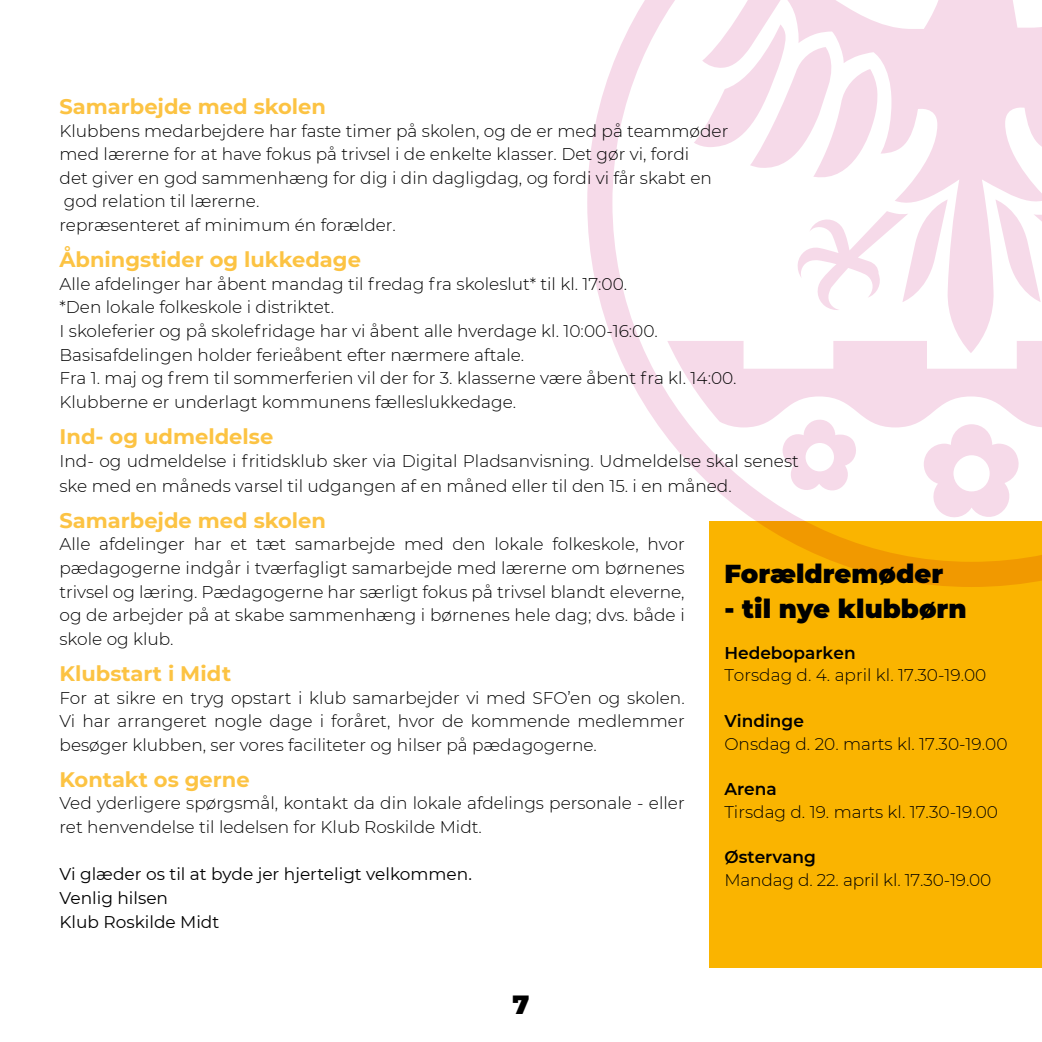
<style>
.page{position:relative;width:1042px;height:1042px;background:#fff}
.page>*{position:absolute;margin:0;border:0;box-sizing:border-box;transform-origin:0 0}
.t1{font:900 26.25px "Montserrat";color:#000}
.t2{font:900 25.9px "Montserrat";color:#000}
.t3{font:700 21px "Montserrat";color:#fcc343}
.t4{font:300 16.97px/23.6px "Montserrat";color:#000}
.t5{font:16.97px/23.6px "Montserrat";color:#000}
.t6{font:600 16.97px "Montserrat";color:#000}
</style>
<div class="page">
<svg style="left:587px;top:0;width:455px;height:521px"></svg>
<svg style="left:667px;top:341px;width:375px;height:179px"></svg>
<div style="left:709px;top:521px;width:333px;height:446px;background:#fab400"></div>
<p class="t3" style="left:60px;top:91px;width:268px">Samarbejde med skolen</p>
<p class="t4" style="left:60px;top:118px;width:670px">Klubbens medarbejdere har faste timer på skolen, og de er med på teammøder med lærerne for at have fokus på trivsel i de enkelte klasser. Det gør vi, fordi<br>det giver en god sammenhæng for dig i din dagligdag, og fordi vi får skabt en god relation til lærerne.<br>repræsenteret af minimum én forælder.</p>
<p class="t3" style="left:60px;top:244px;width:303px">Åbningstider og lukkedage</p>
<p class="t4" style="left:60px;top:271px;width:678px">Alle afdelinger har åbent mandag til fredag fra skoleslut* til kl. 17:00.<br>*Den lokale folkeskole i distriktet.<br>I skoleferier og på skolefridage har vi åbent alle hverdage kl. 10:00-16:00.<br>Basisafdelingen holder ferieåbent efter nærmere aftale.<br>Fra 1. maj og frem til sommerferien vil der for 3. klasserne være åbent fra kl. 14:00.<br>Klubberne er underlagt kommunens fælleslukkedage.</p>
<p class="t3" style="left:60px;top:421px;width:215px">Ind- og udmeldelse</p>
<p class="t4" style="left:60px;top:447px;width:741px;line-height:25.2px">Ind- og udmeldelse i fritidsklub sker via Digital Pladsanvisning. Udmeldelse skal senest ske med en måneds varsel til udgangen af en måned eller til den 15. i en måned.</p>
<p class="t3" style="left:60px;top:505px;width:268px">Samarbejde med skolen</p>
<p class="t4" style="left:60px;top:532px;width:627px;text-align:justify">Alle afdelinger har et tæt samarbejde med den lokale folkeskole, hvor pædagogerne indgår i tværfagligt samarbejde med lærerne om børnenes trivsel og læring. Pædagogerne har særligt fokus på trivsel blandt eleverne, og de arbejder på at skabe sammenhæng i børnenes hele dag; dvs. både i skole og klub.</p>
<p class="t3" style="left:60px;top:658px;width:173px">Klubstart i Midt</p>
<p class="t4" style="left:60px;top:685px;width:627px;text-align:justify">For at sikre en tryg opstart i klub samarbejder vi med SFO’en og skolen.<br>Vi har arrangeret nogle dage i foråret, hvor de kommende medlemmer besøger klubben, ser vores faciliteter og hilser på pædagogerne.</p>
<p class="t3" style="left:60px;top:764px;width:192px">Kontakt os gerne</p>
<p class="t4" style="left:60px;top:791px;width:627px">Ved yderligere spørgsmål, kontakt da din lokale afdelings personale - eller ret henvendelse til ledelsen for Klub Roskilde Midt.</p>
<p class="t5" style="left:60px;top:862px;width:414px">Vi glæder os til at byde jer hjerteligt velkommen.<br>Venlig hilsen<br>Klub Roskilde Midt</p>
<h2 class="t2" style="left:724px;top:554px;width:220px">Forældremøder</h2>
<h2 class="t2" style="left:724px;top:589px;width:244px">- til nye klubbørn</h2>
<p class="t6" style="left:724px;top:640px;width:133px">Hedeboparken</p>
<p class="t4" style="left:724px;top:663px;width:263px">Torsdag d. 4. april kl. 17.30-19.00</p>
<p class="t6" style="left:724px;top:709px;width:81px">Vindinge</p>
<p class="t4" style="left:724px;top:731px;width:285px">Onsdag d. 20. marts kl. 17.30-19.00</p>
<p class="t6" style="left:724px;top:777px;width:54px">Arena</p>
<p class="t4" style="left:724px;top:799px;width:275px">Tirsdag d. 19. marts kl. 17.30-19.00</p>
<p class="t6" style="left:724px;top:845px;width:93px">Østervang</p>
<p class="t4" style="left:724px;top:867px;width:268px">Mandag d. 22. april kl. 17.30-19.00</p>
<h1 class="t1" style="left:512px;top:985px;width:18px">7</h1>
</div>
